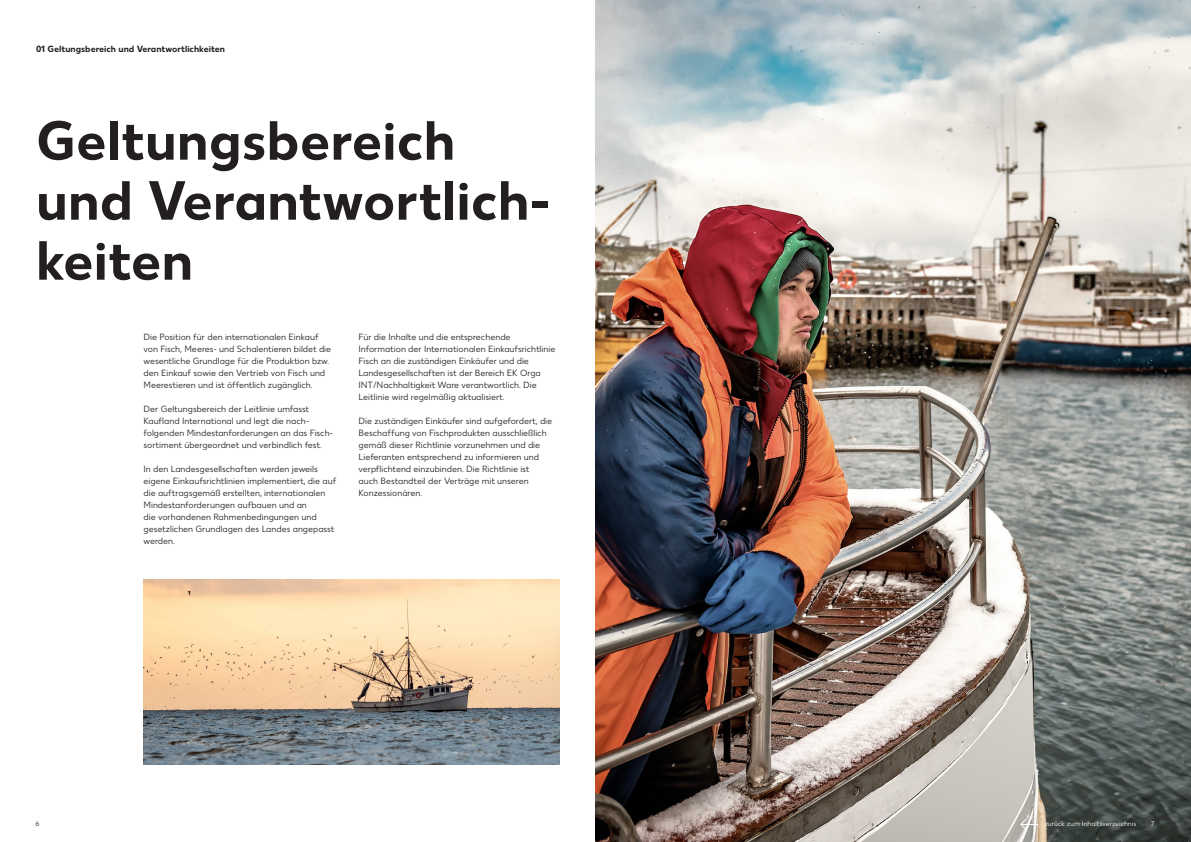
<style>
.page{position:relative;width:1191px;height:842px;background:#fff}
.page>*{position:absolute;margin:0;border:0;box-sizing:border-box;transform-origin:0 0}
.t1{font:700 55px/60px "Kaufland";color:#231f20}
.t2{font:9px/12px "Kaufland";color:#231f20}
.t3{font:700 9px "Kaufland";color:#231f20}
.t4{font:7px "Kaufland";color:#fff}
.t5{font:7px "Kaufland";color:#231f20}
</style>
<div class="page">
<img style="left:595px;top:0;width:596px;height:842px">
<img style="left:143px;top:580px;width:416px;height:184px">
<svg style="left:1020px;top:818px;width:18px;height:12px"></svg>
<p class="t3" style="left:36px;top:43px;width:190px">01 Geltungsbereich und Verantwortlichkeiten</p>
<h1 class="t1" style="left:36px;top:112px;width:511px">Geltungsbereich und Verantwortlich&shy;keiten</h1>
<p class="t2" style="left:143px;top:331px;width:189px">Die Position für den internationalen Einkauf von Fisch, Meeres- und Schalentieren bildet die wesentliche Grundlage für die Produktion bzw. den Einkauf sowie den Vertrieb von Fisch und Meerestieren und ist öffentlich zugänglich.</p>
<p class="t2" style="left:143px;top:403px;width:190px">Der Geltungsbereich der Leitlinie umfasst Kaufland International und legt die nach&shy;folgenden Mindestanforderungen an das Fisch&shy;sortiment übergeordnet und verbindlich fest.</p>
<p class="t2" style="left:143px;top:463px;width:194px">In den Landesgesellschaften werden jeweils eigene Einkaufsrichtlinien implementiert, die auf die auftragsgemäß erstellten, internationalen Mindestanforderungen aufbauen und an<br>die vorhandenen Rahmenbedingungen und gesetzlichen Grundlagen des Landes angepasst werden.</p>
<p class="t2" style="left:358px;top:331px;width:198px">Für die Inhalte und die entsprechende Information der Internationalen Einkaufsrichtlinie Fisch an die zuständigen Einkäufer und die Landesgesellschaften ist der Bereich EK Orga INT/Nachhaltigkeit Ware verantwortlich. Die Leitlinie wird regelmäßig aktualisiert.</p>
<p class="t2" style="left:358px;top:415px;width:195px">Die zuständigen Einkäufer sind aufgefordert, die Beschaffung von Fischprodukten ausschließlich gemäß dieser Richtlinie vorzunehmen und die Lieferanten entsprechend zu informieren und verpflichtend einzubinden. Die Richtlinie ist<br>auch Bestandteil der Verträge mit unseren Konzessionären.</p>
<p class="t5" style="left:35px;top:820px;width:5px">6</p>
<p class="t4" style="left:1044px;top:820px;width:93px">zurück zum Inhaltsverzeichnis</p>
<p class="t4" style="left:1150px;top:820px;width:5px">7</p>
</div>
